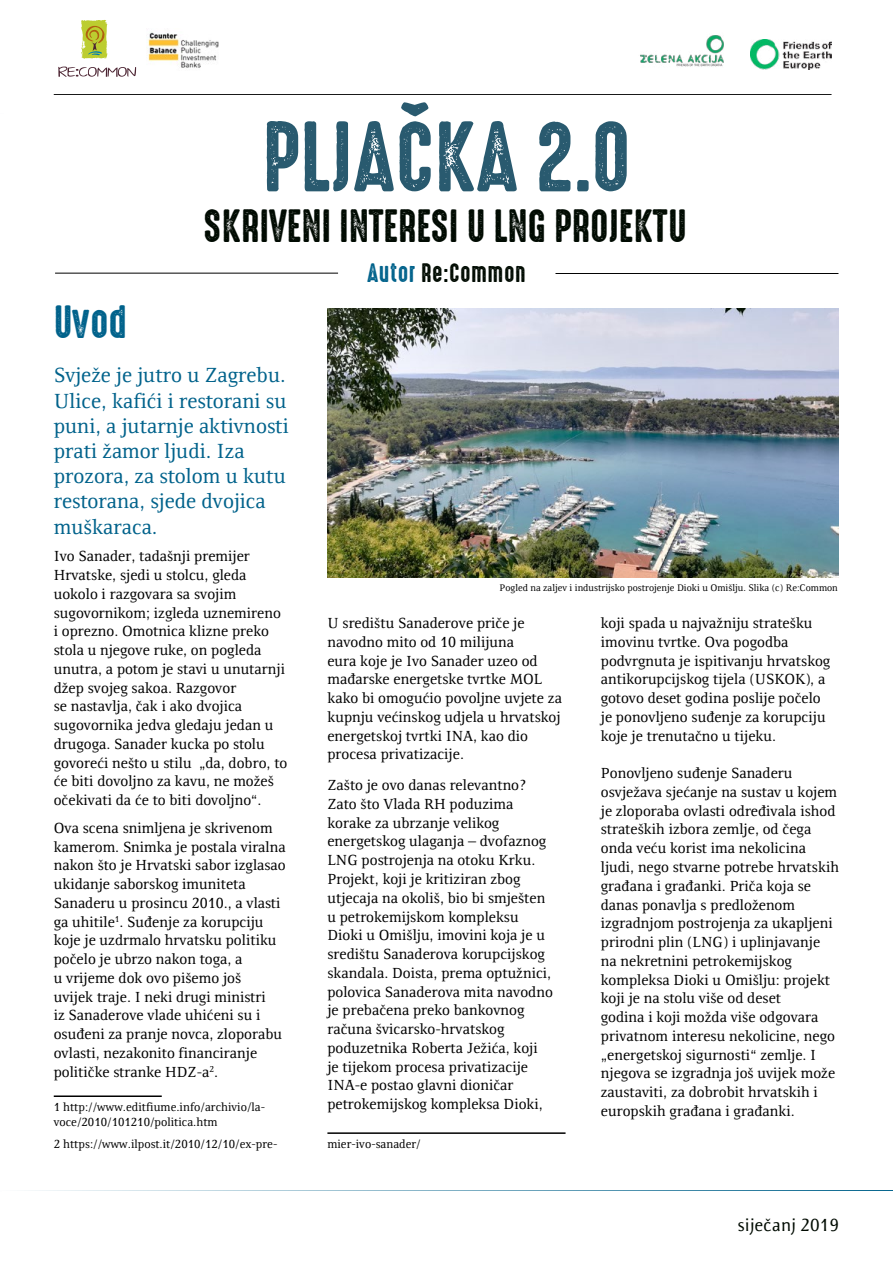
<style>
.page{position:relative;width:893px;height:1263px;background:#fff}
.page>*{position:absolute;margin:0;border:0;box-sizing:border-box;transform-origin:0 0}
.t1{font:90px "High Voltage Rough";color:#295a6f}
.t2{font:42px "High Voltage Rough";color:#010b02}
.t3{font:42px "High Voltage Rough";color:#00628b}
.t4{font:24px "High Voltage Rough";letter-spacing:.02em;color:#010b02}
.t5{font:21px/25.2px "Resavska BG";color:#00628b}
.t6{font:18px "Resavska BG Sans";color:#010b02}
.t7{font:15px/18.8px "Resavska BG";color:#000}
.t8{font:12px/14.4px "Resavska BG";color:#000}
.t9{font:9.75px "Resavska BG";color:#000}
.s1{color:#00628b}
</style>
<div class="page">
<hr style="left:0;top:1190px;width:893px;height:1px;background:#00628b">
<hr style="left:54px;top:1095px;width:108px;height:2px;background:#000">
<hr style="left:327px;top:1132px;width:239px;height:2px;background:#000">
<svg style="left:81px;top:20px;width:27px;height:39px"></svg>
<svg style="left:58px;top:67px;width:78px;height:10px"></svg>
<hr style="left:55px;top:273px;width:283px;height:1px;background:#000">
<hr style="left:54px;top:94px;width:777px;height:1px;background:#000">
<img style="left:327px;top:309px;width:512px;height:268px">
<img style="left:148px;top:32px;width:71px;height:36px">
<hr style="left:555px;top:273px;width:283px;height:1px;background:#000">
<img style="left:640px;top:35px;width:84px;height:32px">
<img style="left:750px;top:39px;width:81px;height:30px">
<h1 class="t1" style="left:262px;top:108px;width:371px">PLJAČKA 2.0</h1>
<h2 class="t2" style="left:203px;top:203px;width:485px">SKRIVENI INTERESI U LNG PROJEKTU</h2>
<h2 class="t3" style="left:54px;top:299px;width:75px">UVOD</h2>
<h3 class="t5" style="left:54px;top:363px;width:236px">Svježe je jutro u Zagrebu.<br>Ulice, kafići i restorani su puni, a jutarnje aktivnosti prati žamor ljudi. Iza prozora, za stolom u kutu restorana, sjede dvojica muškaraca.</h3>
<p class="t7" style="left:54px;top:547px;width:235px">Ivo Sanader, tadašnji premijer<br>Hrvatske, sjedi u stolcu, gleda uokolo i razgovara sa svojim sugovornikom; izgleda uznemireno i oprezno. Omotnica klizne preko stola u njegove ruke, on pogleda unutra, a potom je stavi u unutarnji džep svojeg sakoa. Razgovor<br>se nastavlja, čak i ako dvojica sugovornika jedva gledaju jedan u drugoga. Sanader kucka po stolu govoreći nešto u stilu „da, dobro, to će biti dovoljno za kavu, ne možeš očekivati da će to biti dovoljno“.</p>
<p class="t7" style="left:54px;top:818px;width:234px">Ova scena snimljena je skrivenom kamerom. Snimka je postala viralna nakon što je Hrvatski sabor izglasao ukidanje saborskog imuniteta<br>Sanaderu u prosincu 2010., a vlasti ga uhitile<sup>1</sup>. Suđenje za korupciju koje je uzdrmalo hrvatsku politiku počelo je ubrzo nakon toga, a<br>u vrijeme dok ovo pišemo još<br>uvijek traje. I neki drugi ministri<br>iz Sanaderove vlade uhićeni su i osuđeni za pranje novca, zloporabu ovlasti, nezakonito financiranje političke stranke HDZ-a<sup>2</sup>.</p>
<p class="t8" style="left:54px;top:1100px;width:213px">1 http://www.editfiume.info/archivio/la&shy;voce/2010/101210/politica.htm</p>
<p class="t8" style="left:54px;top:1137px;width:225px">2 https://www.ilpost.it/2010/12/10/ex-pre-</p>
<h3 class="t4" style="left:367px;top:260px;width:160px"><span class="s1">AUTOR</span> RE:COMMON</h3>
<p class="t9" style="left:499px;top:582px;width:340px">Pogled na zaljev i industrijsko postrojenje Dioki u Omišlju. Slika (c) Re:Common</p>
<p class="t7" style="left:327px;top:614px;width:236px">U središtu Sanaderove priče je navodno mito od 10 milijuna<br>eura koje je Ivo Sanader uzeo od mađarske energetske tvrtke MOL kako bi omogućio povoljne uvjete za kupnju većinskog udjela u hrvatskoj energetskoj tvrtki INA, kao dio procesa privatizacije.</p>
<p class="t7" style="left:327px;top:776px;width:227px">Zašto je ovo danas relevantno?<br>Zato što Vlada RH poduzima korake za ubrzanje velikog energetskog ulaganja – dvofaznog<br>LNG postrojenja na otoku Krku.<br>Projekt, koji je kritiziran zbog utjecaja na okoliš, bio bi smješten u petrokemijskom kompleksu<br>Dioki u Omišlju, imovini koja je u središtu Sanaderova korupcijskog skandala. Doista, prema optužnici, polovica Sanaderova mita navodno je prebačena preko bankovnog računa švicarsko-hrvatskog poduzetnika Roberta Ježića, koji je tijekom procesa privatizacije<br>INA-e postao glavni dioničar petrokemijskog kompleksa Dioki,</p>
<p class="t8" style="left:327px;top:1137px;width:95px">mier-ivo-sanader/</p>
<p class="t7" style="left:601px;top:614px;width:231px">koji spada u najvažniju stratešku imovinu tvrtke. Ova pogodba podvrgnuta je ispitivanju hrvatskog antikorupcijskog tijela (USKOK), a gotovo deset godina poslije počelo je ponovljeno suđenje za korupciju koje je trenutačno u tijeku.</p>
<p class="t7" style="left:601px;top:764px;width:240px">Ponovljeno suđenje Sanaderu osvježava sjećanje na sustav u kojem je zloporaba ovlasti određivala ishod strateških izbora zemlje, od čega onda veću korist ima nekolicina ljudi, nego stvarne potrebe hrvatskih građana i građanki. Priča koja se danas ponavlja s predloženom izgradnjom postrojenja za ukapljeni prirodni plin (LNG) i uplinjavanje na nekretnini petrokemijskog kompleksa Dioki u Omišlju: projekt koji je na stolu više od deset<br>godina i koji možda više odgovara privatnom interesu nekolicine, nego „energetskoj sigurnosti“ zemlje. I njegova se izgradnja još uvijek može zaustaviti, za dobrobit hrvatskih i europskih građana i građanki.</p>
<p class="t6" style="left:737px;top:1215px;width:103px">siječanj 2019</p>
</div>
